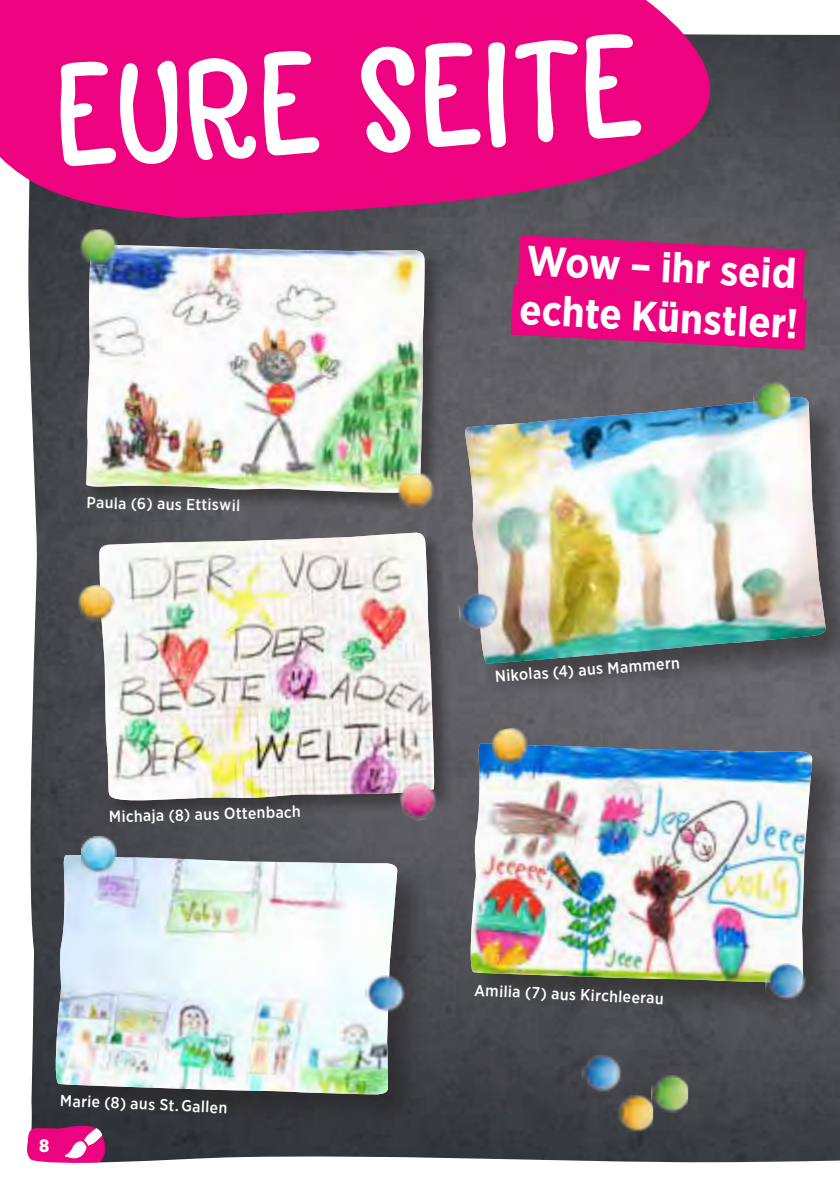
<style>
.page{position:relative;width:840px;height:1191px;background:#fff}
.page>*{position:absolute;margin:0;border:0;box-sizing:border-box;transform-origin:0 0}
.t1{font:155.6px "Avaline Script SC Bold";color:#fff}
.t2{font:700 42px/49.8px "Gotham Narrow";color:#fff}
.t3{font:900 18px "Gotham Narrow";color:#fff}
.t4{font:500 16px "Gotham Narrow";color:#fff}
</style>
<div class="page">
<img style="left:28px;top:34px;width:811px;height:1129px">
<svg style="left:0;top:0;width:789px;height:218px;background:#d3167c"></svg>
<svg style="left:466px;top:208px;width:373px;height:49px;background:#794565"></svg>
<svg style="left:459px;top:257px;width:380px;height:120px;background:#ac2d73"></svg>
<div style="left:98px;top:531px;width:355px;height:288px;background:#231f20;opacity:.5"></div>
<img style="left:99px;top:532px;width:335px;height:269px">
<img style="left:397px;top:777px;width:42px;height:45px">
<img style="left:76px;top:582px;width:42px;height:49px">
<img style="left:650px;top:1074px;width:38px;height:38px">
<img style="left:581px;top:1054px;width:42px;height:40px">
<img style="left:608px;top:1094px;width:45px;height:37px">
<div style="left:85px;top:244px;width:357px;height:267px;background:#231f20;opacity:.5"></div>
<img style="left:86px;top:245px;width:338px;height:249px">
<img style="left:397px;top:472px;width:38px;height:45px">
<img style="left:79px;top:228px;width:39px;height:39px">
<div style="left:464px;top:395px;width:375px;height:303px;background:#231f20;opacity:.5"></div>
<img style="left:463px;top:397px;width:362px;height:267px">
<div style="left:468px;top:742px;width:371px;height:275px;background:#231f20;opacity:.5"></div>
<img style="left:468px;top:743px;width:344px;height:240px">
<div style="left:54px;top:853px;width:377px;height:275px;background:#231f20;opacity:.5"></div>
<img style="left:54px;top:855px;width:343px;height:239px">
<img style="left:751px;top:380px;width:40px;height:41px">
<img style="left:457px;top:591px;width:45px;height:43px">
<img style="left:764px;top:962px;width:43px;height:41px">
<img style="left:364px;top:974px;width:43px;height:41px">
<img style="left:489px;top:726px;width:42px;height:48px">
<img style="left:82px;top:836px;width:34px;height:37px">
<svg style="left:27px;top:1120px;width:81px;height:43px;background:#c63383"></svg>
<h1 class="t1" style="left:49px;top:28px;width:589px;rotate:-3deg">EURE SEITE</h1>
<p class="t4" style="left:87px;top:492px;width:155px;rotate:1deg">Paula (6) aus Ettiswil</p>
<p class="t4" style="left:109px;top:805px;width:193px;rotate:-1deg">Michaja (8) aus Ottenbach</p>
<h2 class="t2" style="left:523px;top:234px;width:280px;rotate:3deg">Wow – ihr seid echte Künstler!</h2>
<p class="t4" style="left:494px;top:666px;width:186px;rotate:-4deg">Nikolas (4) aus Mammern</p>
<p class="t3" style="left:39px;top:1133px;width:12px">8</p>
<p class="t4" style="left:61px;top:1089px;width:169px;rotate:3deg">Marie (8) aus St. Gallen</p>
<p class="t4" style="left:474px;top:979px;width:191px;rotate:3deg">Amilia (7) aus Kirchleerau</p>
</div>
